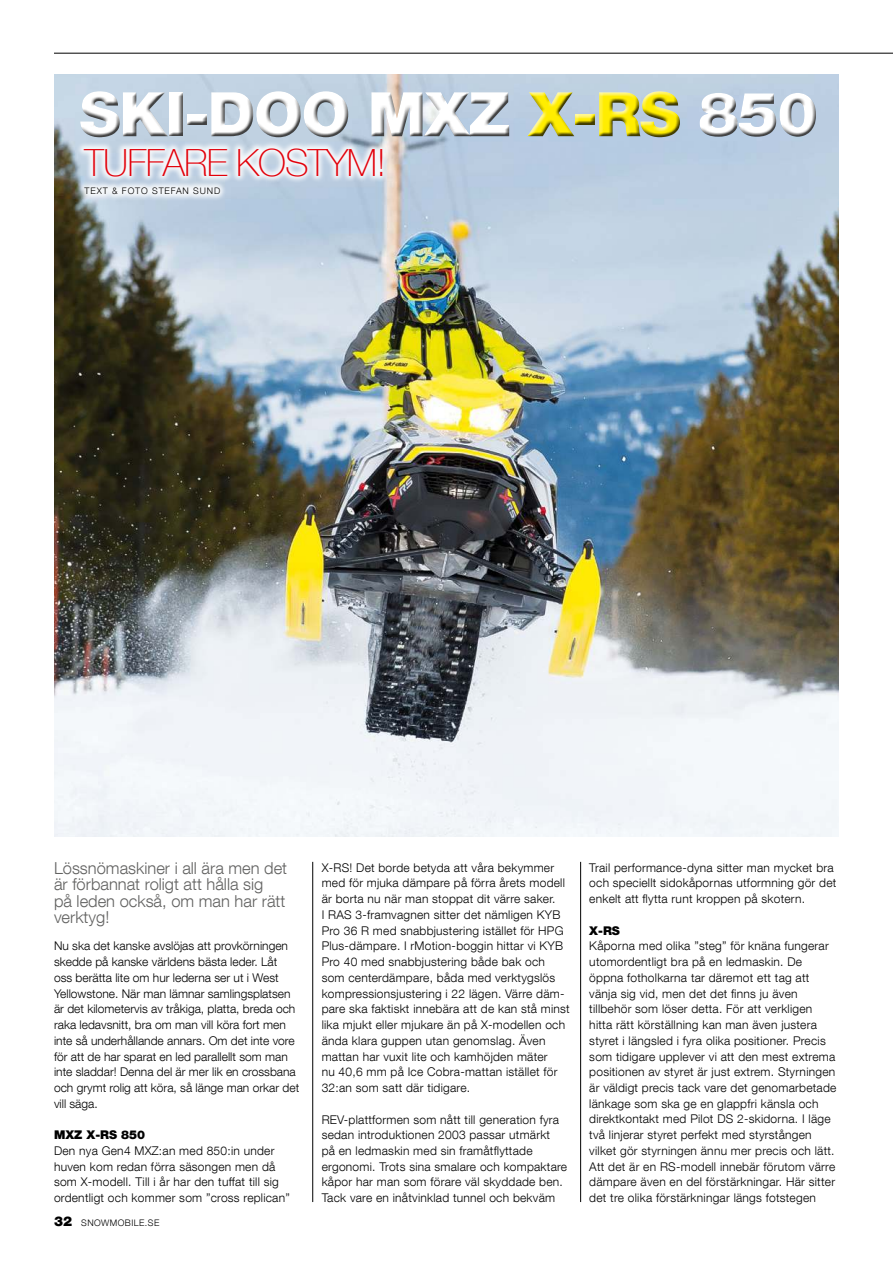
<style>
.page{position:relative;width:893px;height:1263px;background:#fff}
.page>*{position:absolute;margin:0;border:0;box-sizing:border-box;transform-origin:0 0}
.t1{font:900 61.5px "Helvetica Neue LT Com";letter-spacing:-.025em;color:#fff}
.t2{font:100 37.5px "Helvetica Neue LT Com";letter-spacing:-.025em;color:#e2000a}
.t3{font:300 16.5px/16.5px "Helvetica Neue LT Com";color:#626261}
.t4{font:300 12px/15.8px "Helvetica Neue LT Com";letter-spacing:.02em;color:#000}
.t5{font:300 12px/15.8px "Helvetica Neue LT Com";color:#000}
.t6{font:900 12px "Helvetica Neue LT Com";color:#000}
.t7{font:300 9px "Helvetica Neue LT Com";letter-spacing:.1em;color:#000}
.t8{font:300 9px "Helvetica Neue LT Com";letter-spacing:.05em;color:#000}
.s1{color:#ffed00}
.s2{font-weight:900;font-size:13.5px}
</style>
<div class="page">
<hr style="left:312px;top:862px;width:1px;height:340px;background:#000">
<hr style="left:580px;top:862px;width:1px;height:340px;background:#000">
<img style="left:54px;top:74px;width:785px;height:763px">
<div style="left:76px;top:87px;width:741px;height:52px;background:#bfd1e2"></div>
<svg style="left:78px;top:90px;width:742px;height:51px"></svg>
<hr style="left:54px;top:53px;width:839px;height:1px;background:#000">
<div style="left:75px;top:140px;width:314px;height:60px;background:#fff;opacity:.86"></div>
<h1 class="t1" style="left:80px;top:79px;width:740px">SKI-DOO MXZ <span class="s1">X-RS</span> 850</h1>
<h2 class="t2" style="left:85px;top:146px;width:303px">TUFFARE KOSTYM!</h2>
<p class="t7" style="left:85px;top:187px;width:137px">TEXT &amp; FOTO STEFAN SuND</p>
<h3 class="t3" style="left:54px;top:860px;width:235px">Lössnömaskiner i all ära men det är förbannat roligt att hålla sig<br>på leden också, om man har rätt verktyg!</h3>
<p class="t5" style="left:54px;top:939px;width:247px">Nu ska det kanske avslöjas att provkörningen skedde på kanske världens bästa leder. Låt<br>oss berätta lite om hur lederna ser ut i West Yellowstone. När man lämnar samlingsplatsen är det kilometervis av tråkiga, platta, breda och raka ledavsnitt, bra om man vill köra fort men inte så underhållande annars. Om det inte vore för att de har sparat en led parallellt som man inte sladdar! Denna del är mer lik en crossbana och grymt rolig att köra, så länge man orkar det vill säga.</p>
<p class="t6" style="left:54px;top:1128px;width:93px">MXZ X-RS 850</p>
<p class="t4" style="left:54px;top:1143px;width:237px">Den nya Gen4 MXZ:an med 850:in under huven kom redan förra säsongen men då som X-modell. Till i år har den tuffat till sig ordentligt och kommer som ”cross replican”</p>
<p class="t8" style="left:54px;top:1219px;width:107px"><span class="s2">32</span> SNOWMOBILE.SE</p>
<p class="t4" style="left:322px;top:860px;width:250px">X-RS! Det borde betyda att våra bekymmer med för mjuka dämpare på förra årets modell är borta nu när man stoppat dit värre saker.<br>I RAS 3-framvagnen sitter det nämligen KYB Pro 36 R med snabbjustering istället för HPG Plus-dämpare. I rMotion-boggin hittar vi KYB Pro 40 med snabbjustering både bak och som centerdämpare, båda med verktygslös kompressionsjustering i 22 lägen. Värre däm&shy;pare ska faktiskt innebära att de kan stå minst lika mjukt eller mjukare än på X-modellen och ända klara guppen utan genomslag. Även mattan har vuxit lite och kamhöjden mäter<br>nu 40,6 mm på Ice Cobra-mattan istället för 32:an som satt där tidigare.</p>
<p class="t4" style="left:322px;top:1112px;width:247px">REV-plattformen som nått till generation fyra sedan introduktionen 2003 passar utmärkt<br>på en ledmaskin med sin framåtflyttade ergonomi. Trots sina smalare och kompaktare kåpor har man som förare väl skyddade ben.<br>Tack vare en inåtvinklad tunnel och bekväm</p>
<p class="t4" style="left:589px;top:860px;width:249px">Trail performance-dyna sitter man mycket bra och speciellt sidokåpornas utformning gör det enkelt att flytta runt kroppen på skotern.</p>
<p class="t6" style="left:589px;top:923px;width:32px">X-RS</p>
<p class="t4" style="left:589px;top:939px;width:249px">Kåporna med olika ”steg” för knäna fungerar utomordentligt bra på en ledmaskin. De öppna fotholkarna tar däremot ett tag att vänja sig vid, men det det finns ju även tillbehör som löser detta. För att verkligen hitta rätt körställning kan man även justera styret i längsled i fyra olika positioner. Precis som tidigare upplever vi att den mest extrema positionen av styret är just extrem. Styrningen är väldigt precis tack vare det genomarbetade länkage som ska ge en glappfri känsla och direktkontakt med Pilot DS 2-skidorna. I läge två linjerar styret perfekt med styrstången vilket gör styrningen ännu mer precis och lätt.<br>Att det är en RS-modell innebär förutom värre dämpare även en del förstärkningar. Här sitter det tre olika förstärkningar längs fotstegen</p>
</div>
